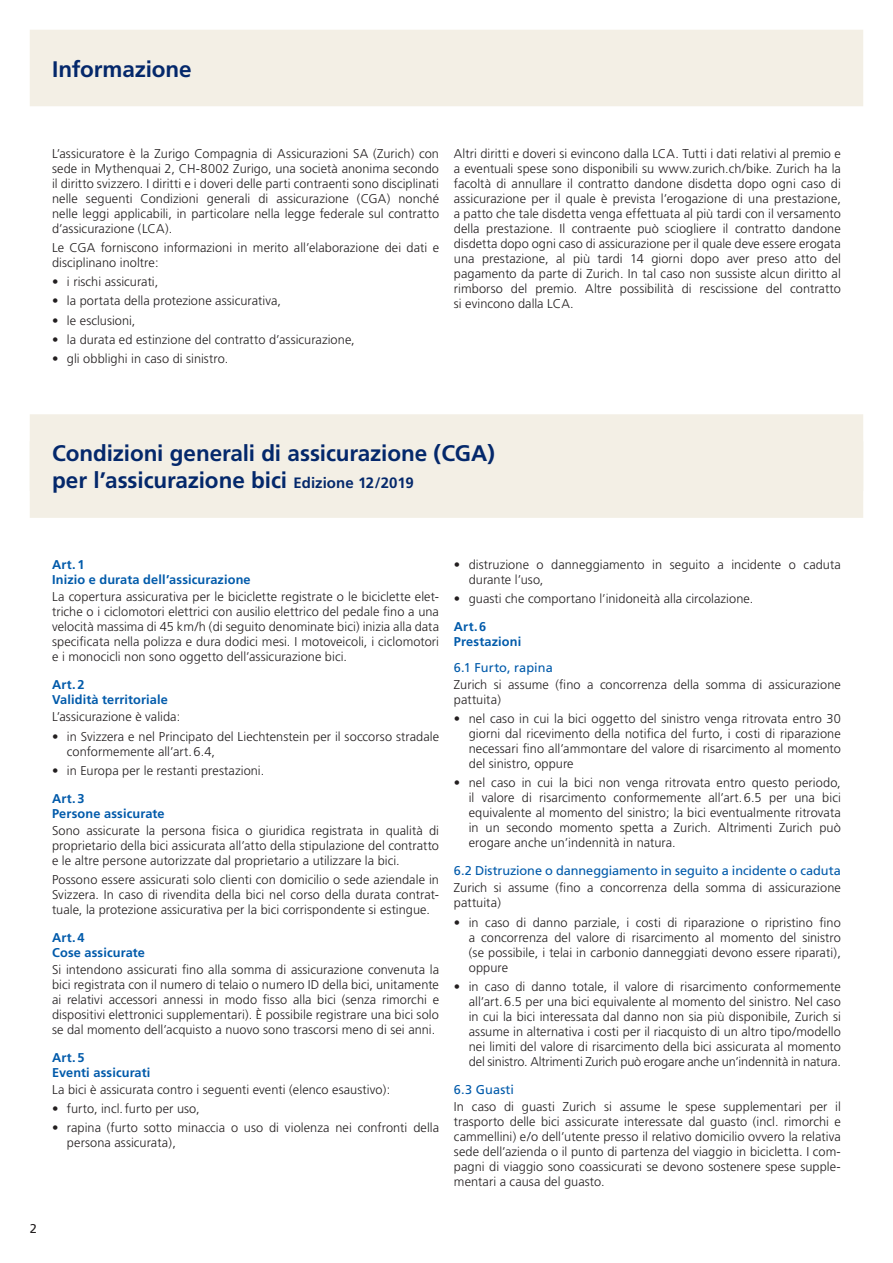
<style>
.page{position:relative;width:893px;height:1263px;background:#fff}
.page>*{position:absolute;margin:0;border:0;box-sizing:border-box;transform-origin:0 0}
.t1{font:700 22.5px/27px "Frutiger";letter-spacing:-.005em;color:#04286b}
.t2{font:300 12.75px/15px "Frutiger";letter-spacing:.005em;color:#231f20;text-align:justify}
.t3{font:700 12.75px/15px "Frutiger";letter-spacing:.01em;color:#015aaa}
.t4{font:12.75px "Frutiger";letter-spacing:-.005em;color:#015aaa}
.t5{font:12.75px "Frutiger";color:#231f20}
.s1{font-size:15px}
</style>
<div class="page">
<div style="left:30px;top:30px;width:833px;height:76px;background:#f3efe5"></div>
<div style="left:30px;top:414px;width:833px;height:77px;background:#f3efe5"></div>
<div style="left:30px;top:441px;width:833px;height:77px;background:#f3efe5"></div>
<h1 class="t1" style="left:52px;top:55px;width:141px">Informazione</h1>
<p class="t2" style="left:52px;top:146px;width:388px">L’assicuratore è la Zurigo Compagnia di Assicurazioni SA (Zurich) con sede in Mythenquai 2, CH-8002 Zurigo, una società anonima secondo il diritto svizzero. I diritti e i doveri delle parti contraenti sono disciplinati nelle seguenti Condizioni generali di assicurazione (CGA) nonché nelle leggi applicabili, in particolare nella legge federale sul contratto d’assicurazione (LCA).</p>
<p class="t2" style="left:52px;top:240px;width:388px">Le CGA forniscono informazioni in merito all’elaborazione dei dati e disciplinano inoltre:</p>
<p class="t2" style="left:52px;top:274px;width:108px">• i rischi assicurati,</p>
<p class="t2" style="left:52px;top:294px;width:230px">• la portata della protezione assicurativa,</p>
<p class="t2" style="left:52px;top:313px;width:85px">• le esclusioni,</p>
<p class="t2" style="left:52px;top:332px;width:304px">• la durata ed estinzione del contratto d’assicurazione,</p>
<p class="t2" style="left:52px;top:351px;width:178px">• gli obblighi in caso di sinistro.</p>
<p class="t2" style="left:454px;top:146px;width:388px">Altri diritti e doveri si evincono dalla LCA. Tutti i dati relativi al premio e a eventuali spese sono disponibili su www.zurich.ch/bike. Zurich ha la facoltà di annullare il contratto dandone disdetta dopo ogni caso di assicurazione per il quale è prevista l’erogazione di una prestazione, a patto che tale disdetta venga effettuata al più tardi con il versamento della prestazione. Il contraente può sciogliere il contratto dandone disdetta dopo ogni caso di assicurazione per il quale deve essere erogata una prestazione, al più tardi 14 giorni dopo aver preso atto del pagamento da parte di Zurich. In tal caso non sussiste alcun diritto al rimborso del premio. Altre possibilità di rescissione del contratto si evincono dalla LCA.</p>
<h1 class="t1" style="left:52px;top:440px;width:444px">Condizioni generali di assicurazione (CGA) per l’assicurazione bici <span class="s1">Edizione 12/2019</span></h1>
<p class="t5" style="left:30px;top:1221px;width:9px">2</p>
<p class="t3" style="left:52px;top:557px;width:200px">Art.1<br>Inizio e durata dell’assicurazione</p>
<p class="t2" style="left:52px;top:589px;width:388px">La copertura assicurativa per le biciclette registrate o le biciclette elet&shy;triche o i ciclomotori elettrici con ausilio elettrico del pedale fino a una velocità massima di 45 km/h (di seguito denominate bici) inizia alla data specificata nella polizza e dura dodici mesi. I motoveicoli, i ciclomotori e i monocicli non sono oggetto dell’assicurazione bici.</p>
<p class="t3" style="left:52px;top:677px;width:117px">Art.2<br>Validità territoriale</p>
<p class="t2" style="left:52px;top:709px;width:130px">L’assicurazione è valida:</p>
<p class="t2" style="left:67px;top:729px;width:374px;text-indent:-15px">• in Svizzera e nel Principato del Liechtenstein per il soccorso stradale conformemente all’art.6.4,</p>
<p class="t2" style="left:52px;top:763px;width:214px">• in Europa per le restanti prestazioni.</p>
<p class="t3" style="left:52px;top:790px;width:114px">Art.3<br>Persone assicurate</p>
<p class="t2" style="left:52px;top:823px;width:388px">Sono assicurate la persona fisica o giuridica registrata in qualità di proprietario della bici assicurata all’atto della stipulazione del contratto e le altre persone autorizzate dal proprietario a utilizzare la bici.</p>
<p class="t2" style="left:52px;top:872px;width:388px">Possono essere assicurati solo clienti con domicilio o sede aziendale in Svizzera. In caso di rivendita della bici nel corso della durata contrat&shy;tuale, la protezione assicurativa per la bici corrispondente si estingue.</p>
<p class="t3" style="left:52px;top:929px;width:94px">Art.4<br>Cose assicurate</p>
<p class="t2" style="left:52px;top:962px;width:388px">Si intendono assicurati fino alla somma di assicurazione convenuta la bici registrata con il numero di telaio o numero ID della bici, unitamente ai relativi accessori annessi in modo fisso alla bici (senza rimorchi e dispositivi elettronici supplementari). È possibile registrare una bici solo se dal momento dell’acquisto a nuovo sono trascorsi meno di sei anni.</p>
<p class="t3" style="left:52px;top:1049px;width:100px">Art.5<br>Eventi assicurati</p>
<p class="t2" style="left:52px;top:1082px;width:340px">La bici è assicurata contro i seguenti eventi (elenco esaustivo):</p>
<p class="t2" style="left:52px;top:1101px;width:149px">• furto, incl.furto per uso,</p>
<p class="t2" style="left:67px;top:1120px;width:374px;text-indent:-15px">• rapina (furto sotto minaccia o uso di violenza nei confronti della persona assicurata),</p>
<p class="t2" style="left:469px;top:557px;width:374px;text-indent:-15px">• distruzione o danneggiamento in seguito a incidente o caduta durante l’uso,</p>
<p class="t2" style="left:454px;top:591px;width:301px">• guasti che comportano l’inidoneità alla circolazione.</p>
<p class="t3" style="left:454px;top:619px;width:69px">Art.6<br>Prestazioni</p>
<p class="t4" style="left:454px;top:660px;width:100px">6.1 Furto, rapina</p>
<p class="t2" style="left:454px;top:677px;width:388px">Zurich si assume (fino a concorrenza della somma di assicurazione pattuita)</p>
<p class="t2" style="left:469px;top:711px;width:374px;text-indent:-15px">• nel caso in cui la bici oggetto del sinistro venga ritrovata entro 30 giorni dal ricevimento della notifica del furto, i costi di riparazione necessari fino all’ammontare del valore di risarcimento al momento del sinistro, oppure</p>
<p class="t2" style="left:469px;top:775px;width:374px;text-indent:-15px">• nel caso in cui la bici non venga ritrovata entro questo periodo, il valore di risarcimento conformemente all’art.6.5 per una bici equivalente al momento del sinistro; la bici eventualmente ritrovata in un secondo momento spetta a Zurich. Altrimenti Zurich può erogare anche un’indennità in natura.</p>
<p class="t4" style="left:454px;top:863px;width:388px">6.2 Distruzione o danneggiamento in seguito a incidente o caduta</p>
<p class="t2" style="left:454px;top:880px;width:388px">Zurich si assume (fino a concorrenza della somma di assicurazione pattuita)</p>
<p class="t2" style="left:469px;top:914px;width:374px;text-indent:-15px">• in caso di danno parziale, i costi di riparazione o ripristino fino a concorrenza del valore di risarcimento al momento del sinistro (se possibile, i telai in carbonio danneggiati devono essere riparati), oppure</p>
<p class="t2" style="left:469px;top:979px;width:374px;text-indent:-15px">• in caso di danno totale, il valore di risarcimento conformemente all’art.6.5 per una bici equivalente al momento del sinistro. Nel caso in cui la bici interessata dal danno non sia più disponibile, Zurich si assume in alternativa i costi per il riacquisto di un altro tipo/modello nei limiti del valore di risarcimento della bici assicurata al momento del sinistro. Altrimenti Zurich può erogare anche un’indennità in natura.</p>
<p class="t4" style="left:454px;top:1081px;width:62px">6.3 Guasti</p>
<p class="t2" style="left:454px;top:1099px;width:388px">In caso di guasti Zurich si assume le spese supplementari per il trasporto delle bici assicurate interessate dal guasto (incl. rimorchi e cammellini) e/o dell’utente presso il relativo domicilio ovvero la relativa sede dell’azienda o il punto di partenza del viaggio in bicicletta. I com&shy;pagni di viaggio sono coassicurati se devono sostenere spese supple&shy;mentari a causa del guasto.</p>
</div>
